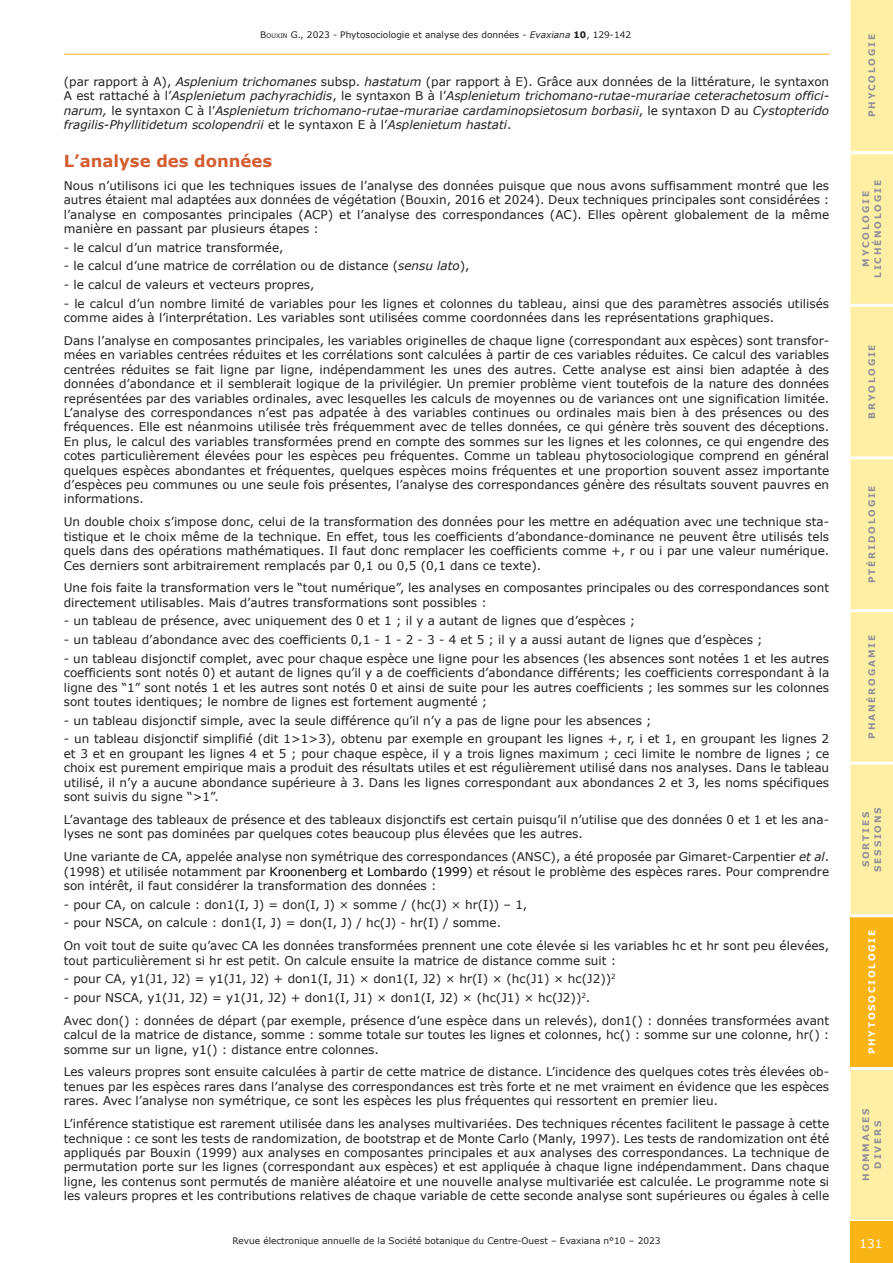
<style>
.page{position:relative;width:893px;height:1263px;background:#fff}
.page>*{position:absolute;margin:0;border:0;box-sizing:border-box;transform-origin:0 0}
.Titre_1{font:700 16.5px "Verdana";color:#d35e31}
.t1{font:12px/14.4px "Verdana";color:#231f20;text-align:justify}
.t2{font:italic 12px/14.4px "Verdana";color:#231f20;text-align:justify}
.t3{font:12px "Verdana";color:#fff}
.t4{font:9px "Verdana";color:#231f20}
.t5{font:700 9px/12px "Verdana";letter-spacing:.2em;color:#8f9297;text-align:center}
.t6{font:700 9px "Verdana";letter-spacing:.2em;color:#fff}
.s1{font-style:inherit}
.s2{font-size:6.3px}
.s3{font-style:italic}
.s4{font-weight:700}
.s5{font-style:normal}
.s6{color:#000}
</style>
<div class="page">
<hr style="left:64px;top:54px;width:765px;height:1px;background:#fbb416">
<div style="left:850px;top:1px;width:43px;height:1218px;background:#ffefa4"></div>
<div style="left:850px;top:916px;width:43px;height:152px;background:#fbb416"></div>
<hr style="left:850px;top:1067px;width:43px;height:3px;background:#fff">
<hr style="left:850px;top:914px;width:43px;height:3px;background:#fff">
<hr style="left:850px;top:762px;width:43px;height:3px;background:#fff">
<hr style="left:850px;top:609px;width:43px;height:3px;background:#fff">
<hr style="left:850px;top:456px;width:43px;height:3px;background:#fff">
<hr style="left:850px;top:304px;width:43px;height:3px;background:#fff">
<hr style="left:850px;top:151px;width:43px;height:3px;background:#fff">
<div style="left:850px;top:1221px;width:43px;height:42px;background:#fbb416"></div>
<hr style="left:850px;top:0;width:43px;height:1px;background:#ffefa4">
<p class="t4" style="left:260px;top:29px;width:372px"><span class="s1">B</span><span class="s2">OUXIN</span> <span class="s1">G.</span>, 2023 - Phytosociologie et analyse des données - <span class="s3">Evaxiana</span> <span class="s4">10</span>, 129-142</p>
<p class="t2" style="left:64px;top:74px;width:767px"><span class="s5">(par rapport à A),</span> Asplenium trichomanes <span class="s5">subsp.</span> hastatum <span class="s5">(par rapport à E). Grâce aux données de la littérature, le syntaxon A est rattaché à l’</span>Asplenietum pachyrachidis<span class="s5">, le syntaxon B à l’</span>Asplenietum trichomano-rutae-murariae ceterachetosum offici&shy;narum, <span class="s5">le syntaxon C à l’</span>Asplenietum trichomano-rutae-murariae cardaminopsietosum borbasii<span class="s5">, le syntaxon D au</span> Cystopterido fragilis-Phyllitidetum scolopendrii <span class="s5">et le syntaxon E à l’</span>Asplenietum hastati<span class="s5">.</span></p>
<p class="Titre_1" style="left:64px;top:150px;width:210px">L’analyse des données</p>
<p class="t1" style="left:64px;top:178px;width:767px">Nous n’utilisons ici que les techniques issues de l’analyse des données puisque que nous avons suffisamment montré que les autres étaient mal adaptées aux données de végétation (Bouxin, 2016 et 2024). Deux techniques principales sont considérées : l’analyse en composantes principales (ACP) et l’analyse des correspondances (AC). Elles opèrent globalement de la même manière en passant par plusieurs étapes :</p>
<p class="t1" style="left:64px;top:240px;width:221px">- le calcul d’un matrice transformée,</p>
<p class="t1" style="left:64px;top:259px;width:407px">- le calcul d’une matrice de corrélation ou de distance (<span class="s3">sensu lato</span>),</p>
<p class="t1" style="left:64px;top:278px;width:252px">- le calcul de valeurs et vecteurs propres,</p>
<p class="t1" style="left:64px;top:296px;width:767px">- le calcul d’un nombre limité de variables pour les lignes et colonnes du tableau, ainsi que des paramètres associés utilisés comme aides à l’interprétation. Les variables sont utilisées comme coordonnées dans les représentations graphiques.</p>
<p class="t1" style="left:64px;top:334px;width:767px">Dans l’analyse en composantes principales, les variables originelles de chaque ligne (correspondant aux espèces) sont transfor&shy;mées en variables centrées réduites et les corrélations sont calculées à partir de ces variables réduites. Ce calcul des variables centrées réduites se fait ligne par ligne, indépendamment les unes des autres. Cette analyse est ainsi bien adaptée à des données d’abondance et il semblerait logique de la privilégier. Un premier problème vient toutefois de la nature des données représentées par des variables ordinales, avec lesquelles les calculs de moyennes ou de variances ont une signification limitée.<br>L’analyse des correspondances n’est pas adpatée à des variables continues ou ordinales mais bien à des présences ou des fréquences. Elle est néanmoins utilisée très fréquemment avec de telles données, ce qui génère très souvent des déceptions.<br>En plus, le calcul des variables transformées prend en compte des sommes sur les lignes et les colonnes, ce qui engendre des cotes particulièrement élevées pour les espèces peu fréquentes. Comme un tableau phytosociologique comprend en général quelques espèces abondantes et fréquentes, quelques espèces moins fréquentes et une proportion souvent assez importante d’espèces peu communes ou une seule fois présentes, l’analyse des correspondances génère des résultats souvent pauvres en informations.</p>
<p class="t1" style="left:64px;top:515px;width:767px">Un double choix s’impose donc, celui de la transformation des données pour les mettre en adéquation avec une technique sta&shy;tistique et le choix même de la technique. En effet, tous les coefficients d’abondance-dominance ne peuvent être utilisés tels quels dans des opérations mathématiques. Il faut donc remplacer les coefficients comme +, r ou i par une valeur numérique.<br>Ces derniers sont arbitrairement remplacés par 0,1 ou 0,5 (0,1 dans ce texte).</p>
<p class="t1" style="left:64px;top:581px;width:767px">Une fois faite la transformation vers le “tout numérique”, les analyses en composantes principales ou des correspondances sont directement utilisables. Mais d’autres transformations sont possibles :</p>
<p class="t1" style="left:64px;top:614px;width:573px">- un tableau de présence, avec uniquement des 0 et 1 ; il y a autant de lignes que d’espèces ;</p>
<p class="t1" style="left:64px;top:633px;width:700px">- un tableau d’abondance avec des coefficients 0,1 - 1 - 2 - 3 - 4 et 5 ; il y a aussi autant de lignes que d’espèces ;</p>
<p class="t1" style="left:64px;top:651px;width:767px">- un tableau disjonctif complet, avec pour chaque espèce une ligne pour les absences (les absences sont notées 1 et les autres coefficients sont notés 0) et autant de lignes qu’il y a de coefficients d’abondance différents; les coefficients correspondant à la ligne des “1” sont notés 1 et les autres sont notés 0 et ainsi de suite pour les autres coefficients ; les sommes sur les colonnes sont toutes identiques; le nombre de lignes est fortement augmenté ;</p>
<p class="t1" style="left:64px;top:713px;width:589px">- un tableau disjonctif simple, avec la seule différence qu’il n’y a pas de ligne pour les absences ;</p>
<p class="t1" style="left:64px;top:732px;width:767px">- un tableau disjonctif simplifié (dit 1&gt;1&gt;3), obtenu par exemple en groupant les lignes +, r, i et 1, en groupant les lignes 2 et 3 et en groupant les lignes 4 et 5 ; pour chaque espèce, il y a trois lignes maximum ; ceci limite le nombre de lignes ; ce choix est purement empirique mais a produit des résultats utiles et est régulièrement utilisé dans nos analyses. Dans le tableau utilisé, il n’y a aucune abondance supérieure à 3. Dans les lignes correspondant aux abondances 2 et 3, les noms spécifiques sont suivis du signe “&gt;1”.</p>
<p class="t1" style="left:64px;top:812px;width:767px">L’avantage des tableaux de présence et des tableaux disjonctifs est certain puisqu’il n’utilise que des données 0 et 1 et les ana&shy;lyses ne sont pas dominées par quelques cotes beaucoup plus élevées que les autres.</p>
<p class="t1" style="left:64px;top:850px;width:767px">Une variante de CA, appelée analyse non symétrique des correspondances (ANSC), a été proposée par Gimaret-Carpentier <span class="s3">et al</span>. (1998) et utilisée notamment par <span class="s6">Kroonenberg et Lombardo (1999</span>) et résout le problème des espèces rares. Pour comprendre son intérêt, il faut considérer la transformation des données :</p>
<p class="t1" style="left:64px;top:897px;width:465px">- pour CA, on calcule : don1(I, J) = don(I, J) × somme / (hc(J) × hr(I)) – 1,</p>
<p class="t1" style="left:64px;top:916px;width:439px">- pour NSCA, on calcule : don1(I, J) = don(I, J) / hc(J) - hr(I) / somme.</p>
<p class="t1" style="left:64px;top:939px;width:767px">On voit tout de suite qu’avec CA les données transformées prennent une cote élevée si les variables hc et hr sont peu élevées, tout particulièrement si hr est petit. On calcule ensuite la matrice de distance comme suit :</p>
<p class="t1" style="left:64px;top:972px;width:553px">- pour CA, y1(J1, J2) = y1(J1, J2) + don1(I, J1) × don1(I, J2) × hr(I) × (hc(J1) × hc(J2))<sup>2</sup></p>
<p class="t1" style="left:64px;top:990px;width:528px">- pour NSCA, y1(J1, J2) = y1(J1, J2) + don1(I, J1) × don1(I, J2) × (hc(J1) × hc(J2))<sup>2</sup>.</p>
<p class="t1" style="left:64px;top:1013px;width:767px">Avec don() : données de départ (par exemple, présence d’une espèce dans un relevés), don1() : données transformées avant calcul de la matrice de distance, somme : somme totale sur toutes les lignes et colonnes, hc() : somme sur une colonne, hr() : somme sur un ligne, y1() : distance entre colonnes.</p>
<p class="t1" style="left:64px;top:1065px;width:767px">Les valeurs propres sont ensuite calculées à partir de cette matrice de distance. L’incidence des quelques cotes très élevées ob&shy;tenues par les espèces rares dans l’analyse des correspondances est très forte et ne met vraiment en évidence que les espèces rares. Avec l’analyse non symétrique, ce sont les espèces les plus fréquentes qui ressortent en premier lieu.</p>
<p class="t1" style="left:64px;top:1117px;width:767px">L’inférence statistique est rarement utilisée dans les analyses multivariées. Des techniques récentes facilitent le passage à cette technique : ce sont les tests de randomization, de bootstrap et de Monte Carlo (Manly, 1997). Les tests de randomization ont été appliqués par Bouxin (1999) aux analyses en composantes principales et aux analyses des correspondances. La technique de permutation porte sur les lignes (correspondant aux espèces) et est appliquée à chaque ligne indépendamment. Dans chaque ligne, les contenus sont permutés de manière aléatoire et une nouvelle analyse multivariée est calculée. Le programme note si les valeurs propres et les contributions relatives de chaque variable de cette seconde analyse sont supérieures ou égales à celle</p>
<p class="t4" style="left:232px;top:1235px;width:430px">Revue électronique annuelle de la Société botanique du Centre-Ouest – Evaxiana n°10 – 2023</p>
<p class="t5" style="left:866px;top:117px;width:84px;rotate:-90deg">PHYCOLOGIE</p>
<p class="t5" style="left:860px;top:278px;width:99px;rotate:-90deg">MYCOLOGIE<br>LICHÉNOLOGIE</p>
<p class="t5" style="left:866px;top:419px;width:76px;rotate:-90deg">BRYOLOGIE</p>
<p class="t5" style="left:866px;top:583px;width:99px;rotate:-90deg">PTÉRIDOLOGIE</p>
<p class="t5" style="left:866px;top:738px;width:105px;rotate:-90deg">PHANÉROGAMIE</p>
<p class="t5" style="left:860px;top:872px;width:66px;rotate:-90deg">SORTIES<br>SESSIONS</p>
<p class="t6" style="left:866px;top:1054px;width:126px;rotate:-90deg">PHYTOSOCIOLOGIE</p>
<p class="t5" style="left:860px;top:1180px;width:73px;rotate:-90deg">HOMMAGES<br>DIVERS</p>
<p class="t3" style="left:860px;top:1236px;width:24px">131</p>
</div>
